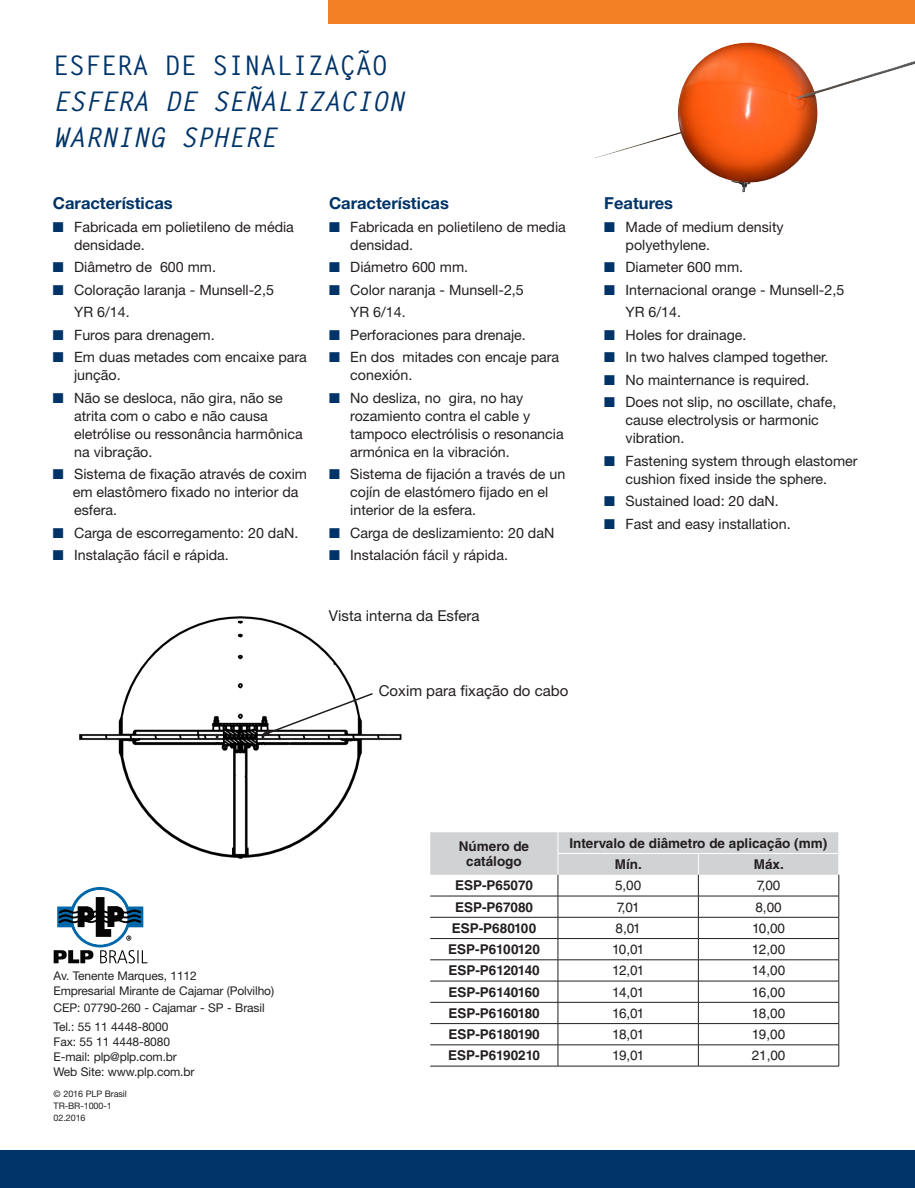
<style>
.page{position:relative;width:915px;height:1188px;background:#fff}
.page>*{position:absolute;margin:0;border:0;box-sizing:border-box;transform-origin:0 0}
.Head{font:italic 700 27px "Letter Gothic Std";letter-spacing:-.01em;color:#003367}
.Head-2{font:700 27px "Letter Gothic Std";letter-spacing:-.01em;color:#003367}
.Subheads{font:700 16.5px "Helvetica Neue LT Std";color:#003367}
.Tab{font:15px "Helvetica Neue LT Std";color:#231f20}
.corpo{font:14.25px/18px "Helvetica Neue LT Std";color:#231f20}
.AM-Tabela_corpo{font:700 13.5px "Helvetica LT Std";color:#231f20}
.AM-Tabela_corpo-2{font:13.5px "Helvetica LT Std";letter-spacing:-.04em;color:#231f20}
.AM-Tabela_título{font:700 13.5px/15px "Helvetica LT Std";color:#231f20;text-align:center}
.Body_Copy{font:12px "Helvetica Neue LT Std";letter-spacing:-.01em;color:#231f20}
.Body_Copy-2{font:9px/12px "Helvetica Neue LT Std";letter-spacing:-.01em;color:#231f20}
.s1{color:#003367}
</style>
<div class="page">
<div style="left:0;top:1150px;width:914px;height:38px;background:#003367"></div>
<div style="left:329px;top:0;width:585px;height:24px;background:#f48026"></div>
<svg style="left:54px;top:887px;width:93px;height:76px"></svg>
<img style="left:79px;top:616px;width:323px;height:243px">
<svg style="left:260px;top:692px;width:114px;height:44px"></svg>
<img style="left:595px;top:42px;width:319px;height:151px">
<svg style="left:430px;top:832px;width:409px;height:234px"></svg>
<hr style="left:430px;top:1066px;width:127px;height:1px;background:#231f20">
<hr style="left:557px;top:1066px;width:141px;height:1px;background:#231f20">
<hr style="left:698px;top:1066px;width:140px;height:1px;background:#231f20">
<p class="Head-2" style="left:53px;top:49px;width:336px">ESFERA DE SINALIZAÇÃO</p>
<p class="Head" style="left:53px;top:85px;width:352px">ESFERA DE SEÑALIZACION</p>
<p class="Head" style="left:53px;top:121px;width:225px">WARNING SPHERE</p>
<p class="Subheads" style="left:53px;top:193px;width:121px">Características</p>
<p class="corpo" style="left:74px;top:217px;width:221px;text-indent:-21px"><span class="s1">■</span> Fabricada em polietileno de média densidade.</p>
<p class="corpo" style="left:53px;top:258px;width:165px"><span class="s1">■</span> Diâmetro de 600 mm.</p>
<p class="corpo" style="left:53px;top:280px;width:223px"><span class="s1">■</span> Coloração laranja - Munsell-2,5</p>
<p class="corpo" style="left:74px;top:303px;width:57px">YR 6/14.</p>
<p class="corpo" style="left:53px;top:325px;width:163px"><span class="s1">■</span> Furos para drenagem.</p>
<p class="corpo" style="left:74px;top:348px;width:234px;text-indent:-21px"><span class="s1">■</span> Em duas metades com encaixe para junção.</p>
<p class="corpo" style="left:74px;top:388px;width:230px;text-indent:-21px"><span class="s1">■</span> Não se desloca, não gira, não se atrita com o cabo e não causa eletrólise ou ressonância harmônica na vibração.</p>
<p class="corpo" style="left:73px;top:465px;width:236px;text-indent:-20px"><span class="s1">■</span> Sistema de fixação através de coxim em elastômero fixado no interior da esfera.</p>
<p class="corpo" style="left:53px;top:523px;width:247px"><span class="s1">■</span> Carga de escorregamento: 20 daN.</p>
<p class="corpo" style="left:53px;top:546px;width:177px"><span class="s1">■</span> Instalação fácil e rápida.</p>
<p class="Subheads" style="left:329px;top:193px;width:121px">Características</p>
<p class="corpo" style="left:350px;top:217px;width:217px;text-indent:-21px"><span class="s1">■</span> Fabricada en polietileno de media densidad.</p>
<p class="corpo" style="left:329px;top:258px;width:141px"><span class="s1">■</span> Diámetro 600 mm.</p>
<p class="corpo" style="left:329px;top:280px;width:196px"><span class="s1">■</span> Color naranja - Munsell-2,5</p>
<p class="corpo" style="left:350px;top:303px;width:57px">YR 6/14.</p>
<p class="corpo" style="left:329px;top:325px;width:198px"><span class="s1">■</span> Perforaciones para drenaje.</p>
<p class="corpo" style="left:350px;top:348px;width:210px;text-indent:-21px"><span class="s1">■</span> En dos mitades con encaje para conexión.</p>
<p class="corpo" style="left:350px;top:388px;width:215px;text-indent:-21px"><span class="s1">■</span> No desliza, no gira, no hay rozamiento contra el cable y tampoco electrólisis o resonancia armónica en la vibración.</p>
<p class="corpo" style="left:350px;top:465px;width:216px;text-indent:-21px"><span class="s1">■</span> Sistema de fijación a través de un cojín de elastómero fijado en el interior de la esfera.</p>
<p class="corpo" style="left:329px;top:523px;width:227px"><span class="s1">■</span> Carga de deslizamiento: 20 daN</p>
<p class="corpo" style="left:329px;top:546px;width:180px"><span class="s1">■</span> Instalación fácil y rápida.</p>
<p class="Tab" style="left:329px;top:607px;width:152px">Vista interna da Esfera</p>
<p class="Tab" style="left:378px;top:681px;width:191px">Coxim para fixação do cabo</p>
<p class="Subheads" style="left:604px;top:193px;width:70px">Features</p>
<p class="corpo" style="left:625px;top:217px;width:159px;text-indent:-21px"><span class="s1">■</span> Made of medium density polyethylene.</p>
<p class="corpo" style="left:604px;top:258px;width:140px"><span class="s1">■</span> Diameter 600 mm.</p>
<p class="corpo" style="left:604px;top:280px;width:241px"><span class="s1">■</span> Internacional orange - Munsell-2,5</p>
<p class="corpo" style="left:625px;top:303px;width:57px">YR 6/14.</p>
<p class="corpo" style="left:604px;top:325px;width:144px"><span class="s1">■</span> Holes for drainage.</p>
<p class="corpo" style="left:604px;top:348px;width:225px"><span class="s1">■</span> In two halves clamped together.</p>
<p class="corpo" style="left:604px;top:370px;width:206px"><span class="s1">■</span> No mainternance is required.</p>
<p class="corpo" style="left:625px;top:393px;width:212px;text-indent:-21px"><span class="s1">■</span> Does not slip, no oscillate, chafe, cause electrolysis or harmonic vibration.</p>
<p class="corpo" style="left:625px;top:451px;width:233px;text-indent:-21px"><span class="s1">■</span> Fastening system through elastomer cushion fixed inside the sphere.</p>
<p class="corpo" style="left:604px;top:492px;width:176px"><span class="s1">■</span> Sustained load: 20 daN.</p>
<p class="corpo" style="left:604px;top:514px;width:188px"><span class="s1">■</span> Fast and easy installation.</p>
<p class="Body_Copy" style="left:54px;top:969px;width:145px">Av. Tenente Marques, 1112</p>
<p class="Body_Copy" style="left:54px;top:984px;width:222px">Empresarial Mirante de Cajamar (Polvilho)</p>
<p class="Body_Copy" style="left:54px;top:1000px;width:212px">CEP: 07790-260 - Cajamar - SP - Brasil</p>
<p class="Body_Copy" style="left:54px;top:1020px;width:116px">Tel.: 55 11 4448-8000</p>
<p class="Body_Copy" style="left:54px;top:1035px;width:118px">Fax: 55 11 4448-8080</p>
<p class="Body_Copy" style="left:54px;top:1050px;width:125px">E-mail: plp@plp.com.br</p>
<p class="Body_Copy" style="left:54px;top:1065px;width:142px">Web Site: www.plp.com.br</p>
<p class="Body_Copy-2" style="left:54px;top:1088px;width:75px">© 2016 PLP Brasil</p>
<p class="Body_Copy-2" style="left:54px;top:1100px;width:60px">TR-BR-1000-1<br>02.2016</p>
<p class="AM-Tabela_título" style="left:458px;top:838px;width:72px">Número de catálogo</p>
<p class="AM-Tabela_título" style="left:569px;top:835px;width:259px">Intervalo de diâmetro de aplicação (mm)</p>
<p class="AM-Tabela_título" style="left:614px;top:857px;width:28px">Mín.</p>
<p class="AM-Tabela_título" style="left:753px;top:857px;width:32px">Máx.</p>
<p class="AM-Tabela_corpo" style="left:455px;top:877px;width:80px">ESP-P65070</p>
<p class="AM-Tabela_corpo-2" style="left:614px;top:878px;width:28px">5,00</p>
<p class="AM-Tabela_corpo-2" style="left:756px;top:878px;width:25px">7,00</p>
<p class="AM-Tabela_corpo" style="left:455px;top:899px;width:80px">ESP-P67080</p>
<p class="AM-Tabela_corpo-2" style="left:616px;top:899px;width:24px">7,01</p>
<p class="AM-Tabela_corpo-2" style="left:755px;top:899px;width:28px">8,00</p>
<p class="AM-Tabela_corpo" style="left:451px;top:920px;width:86px">ESP-P680100</p>
<p class="AM-Tabela_corpo-2" style="left:615px;top:920px;width:27px">8,01</p>
<p class="AM-Tabela_corpo-2" style="left:751px;top:920px;width:35px">10,00</p>
<p class="AM-Tabela_corpo" style="left:448px;top:941px;width:93px">ESP-P6100120</p>
<p class="AM-Tabela_corpo-2" style="left:612px;top:941px;width:34px">10,01</p>
<p class="AM-Tabela_corpo-2" style="left:751px;top:941px;width:35px">12,00</p>
<p class="AM-Tabela_corpo" style="left:448px;top:962px;width:93px">ESP-P6120140</p>
<p class="AM-Tabela_corpo-2" style="left:611px;top:963px;width:34px">12,01</p>
<p class="AM-Tabela_corpo-2" style="left:751px;top:963px;width:35px">14,00</p>
<p class="AM-Tabela_corpo" style="left:448px;top:984px;width:93px">ESP-P6140160</p>
<p class="AM-Tabela_corpo-2" style="left:611px;top:984px;width:34px">14,01</p>
<p class="AM-Tabela_corpo-2" style="left:751px;top:984px;width:35px">16,00</p>
<p class="AM-Tabela_corpo" style="left:448px;top:1005px;width:93px">ESP-P6160180</p>
<p class="AM-Tabela_corpo-2" style="left:611px;top:1005px;width:34px">16,01</p>
<p class="AM-Tabela_corpo-2" style="left:751px;top:1005px;width:35px">18,00</p>
<p class="AM-Tabela_corpo" style="left:448px;top:1026px;width:93px">ESP-P6180190</p>
<p class="AM-Tabela_corpo-2" style="left:611px;top:1026px;width:34px">18,01</p>
<p class="AM-Tabela_corpo-2" style="left:751px;top:1026px;width:35px">19,00</p>
<p class="AM-Tabela_corpo" style="left:448px;top:1047px;width:93px">ESP-P6190210</p>
<p class="AM-Tabela_corpo-2" style="left:611px;top:1048px;width:34px">19,01</p>
<p class="AM-Tabela_corpo-2" style="left:751px;top:1048px;width:35px">21,00</p>
</div>
